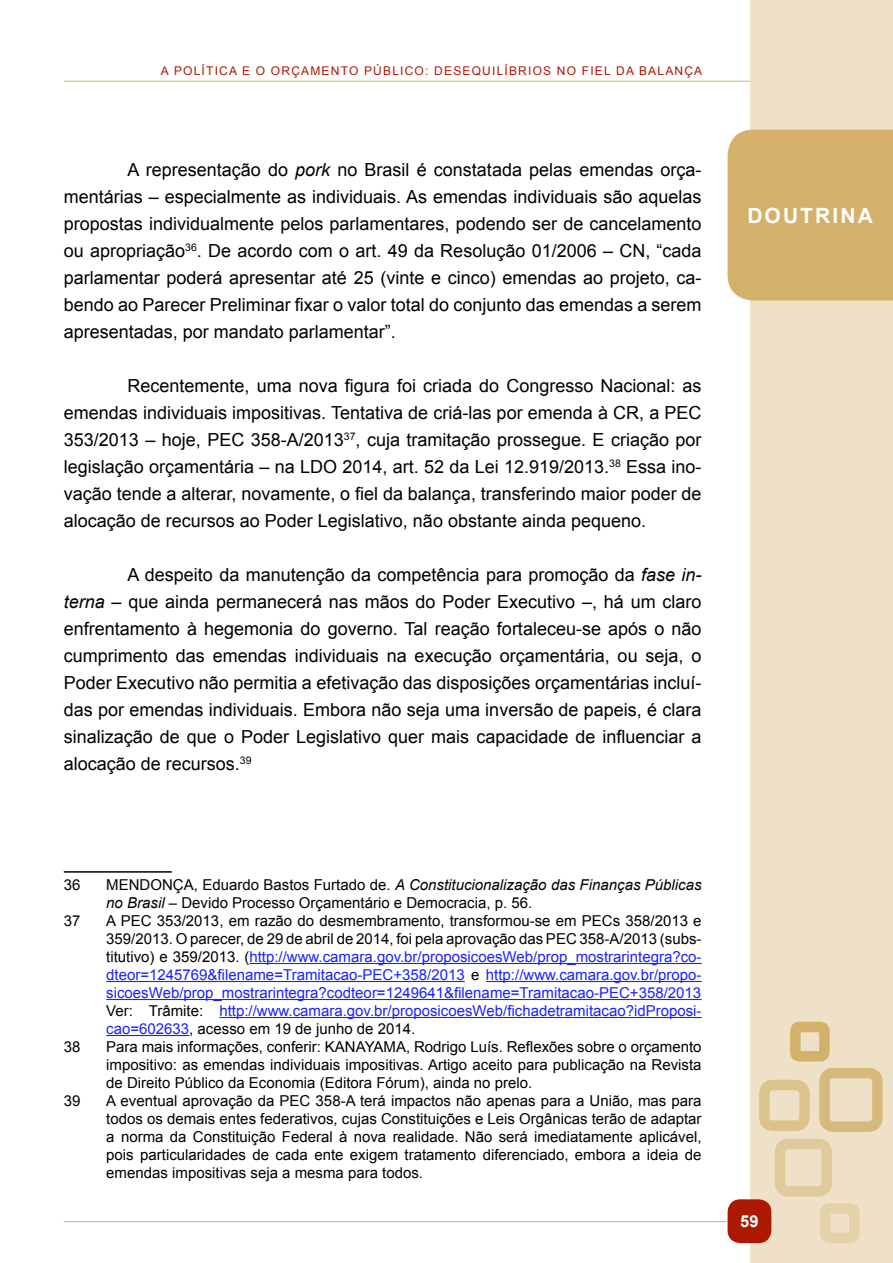
<style>
.page{position:relative;width:893px;height:1263px;background:#fff}
.page>*{position:absolute;margin:0;border:0;box-sizing:border-box;transform-origin:0 0}
.t1{font:700 21px "Arial";letter-spacing:.1em;color:#fff}
.t2{font:18px/27px "Arial";color:#000;text-align:justify}
.t3{font:700 16.5px "Arial";color:#fff}
.t4{font:15px/18px "Arial";color:#000;text-align:justify}
.t5{font:15px/18px "Arial";color:#1922fb;text-align:justify}
.t6{font:12px "Arial";letter-spacing:.1em;color:#ac1802}
.s1{font-style:italic}
.s2{color:#000}
</style>
<div class="page">
<div style="left:750px;top:0;width:143px;height:1263px;background:#eee1c8"></div>
<div style="left:728px;top:130px;width:165px;height:170px;background:#d3b16a"></div>
<div style="left:728px;top:1199px;width:43px;height:44px;background:#ac1802;border-radius:13px"></div>
<hr style="left:64px;top:1221px;width:664px;height:1px;background:#d3b16a">
<div style="left:819px;top:1068px;width:64px;height:64px;border:10px solid #d7ba7b;border-radius:9px"></div>
<div style="left:759px;top:1080px;width:51px;height:51px;border:10px solid #dcc28b;border-radius:9px"></div>
<div style="left:775px;top:1139px;width:57px;height:58px;border:10px solid #e0c99b;border-radius:9px"></div>
<div style="left:820px;top:1203px;width:39px;height:40px;border:10px solid #e5d1aa;border-radius:4px"></div>
<div style="left:790px;top:1022px;width:40px;height:39px;border:10px solid #d3b16a;border-radius:4px"></div>
<hr style="left:64px;top:81px;width:686px;height:1px;background:#d3b16a">
<hr style="left:64px;top:871px;width:108px;height:2px;background:#000">
<hr style="left:249px;top:963px;width:453px;height:1px;background:#1922fb">
<hr style="left:106px;top:981px;width:359px;height:1px;background:#1922fb">
<hr style="left:486px;top:981px;width:216px;height:1px;background:#1922fb">
<hr style="left:106px;top:999px;width:596px;height:1px;background:#1922fb">
<hr style="left:219px;top:1017px;width:483px;height:1px;background:#1922fb">
<hr style="left:106px;top:1035px;width:83px;height:1px;background:#1922fb">
<p class="t6" style="left:161px;top:63px;width:543px">A POLÍTICA E O ORÇAMENTO PÚBLICO: DESEQUILÍBRIOS NO FIEL DA BALANÇA</p>
<p class="t2" style="left:64px;top:156px;width:639px;text-indent:64px">A representação do <span class="s1">pork</span> no Brasil é constatada pelas emendas orça&shy;mentárias – especialmente as individuais. As emendas individuais são aquelas propostas individualmente pelos parlamentares, podendo ser de cancelamento ou apropriação<sup>36</sup>. De acordo com o art. 49 da Resolução 01/2006 – CN, “cada parlamentar poderá apresentar até 25 (vinte e cinco) emendas ao projeto, ca&shy;bendo ao Parecer Preliminar fixar o valor total do conjunto das emendas a serem apresentadas, por mandato parlamentar”.</p>
<p class="t2" style="left:64px;top:372px;width:639px;text-indent:64px">Recentemente, uma nova figura foi criada do Congresso Nacional: as emendas individuais impositivas. Tentativa de criá-las por emenda à CR, a PEC 353/2013 – hoje, PEC 358-A/2013<sup>37</sup>, cuja tramitação prossegue. E criação por legislação orçamentária – na LDO 2014, art. 52 da Lei 12.919/2013.<sup>38</sup> Essa ino&shy;vação tende a alterar, novamente, o fiel da balança, transferindo maior poder de alocação de recursos ao Poder Legislativo, não obstante ainda pequeno.</p>
<p class="t2" style="left:64px;top:561px;width:639px;text-indent:64px">A despeito da manutenção da competência para promoção da <span class="s1">fase in&shy;terna</span> – que ainda permanecerá nas mãos do Poder Executivo –, há um claro enfrentamento à hegemonia do governo. Tal reação fortaleceu-se após o não cumprimento das emendas individuais na execução orçamentária, ou seja, o Poder Executivo não permitia a efetivação das disposições orçamentárias incluí&shy;das por emendas individuais. Embora não seja uma inversão de papeis, é clara sinalização de que o Poder Legislativo quer mais capacidade de influenciar a alocação de recursos.<sup>39</sup></p>
<p class="t1" style="left:747px;top:201px;width:127px">DOUTRINA</p>
<p class="t4" style="left:64px;top:876px;width:18px">36</p>
<p class="t4" style="left:106px;top:876px;width:597px">MENDONÇA, Eduardo Bastos Furtado de. <span class="s1">A Constitucionalização das Finanças Públicas no Brasil</span> – Devido Processo Orçamentário e Democracia, p. 56.</p>
<p class="t4" style="left:64px;top:912px;width:18px">37</p>
<p class="t5" style="left:106px;top:912px;width:597px"><span class="s2">A PEC 353/2013, em razão do desmembramento, transformou-se em PECs 358/2013 e 359/2013. O parecer, de 29 de abril de 2014, foi pela aprovação das PEC 358-A/2013 (subs&shy;titutivo) e 359/2013. (</span>http://www.camara.gov.br/proposicoesWeb/prop_mostrarintegra?co&shy;dteor=1245769&amp;filename=Tramitacao-PEC+358/2013 <span class="s2">e</span> http://www.camara.gov.br/propo&shy;sicoesWeb/prop_mostrarintegra?codteor=1249641&amp;filename=Tramitacao-PEC+358/2013<br><span class="s2">Ver: Trâmite:</span> http://www.camara.gov.br/proposicoesWeb/fichadetramitacao?idProposi&shy;cao=602633<span class="s2">, acesso em 19 de junho de 2014.</span></p>
<p class="t4" style="left:64px;top:1038px;width:18px">38</p>
<p class="t4" style="left:106px;top:1038px;width:597px">Para mais informações, conferir: KANAYAMA, Rodrigo Luís. Reflexões sobre o orçamento impositivo: as emendas individuais impositivas. Artigo aceito para publicação na Revista de Direito Público da Economia (Editora Fórum), ainda no prelo.</p>
<p class="t4" style="left:64px;top:1092px;width:18px">39</p>
<p class="t4" style="left:106px;top:1092px;width:597px">A eventual aprovação da PEC 358-A terá impactos não apenas para a União, mas para todos os demais entes federativos, cujas Constituições e Leis Orgânicas terão de adaptar a norma da Constituição Federal à nova realidade. Não será imediatamente aplicável, pois particularidades de cada ente exigem tratamento diferenciado, embora a ideia de emendas impositivas seja a mesma para todos.</p>
<p class="t3" style="left:740px;top:1210px;width:20px">59</p>
</div>
